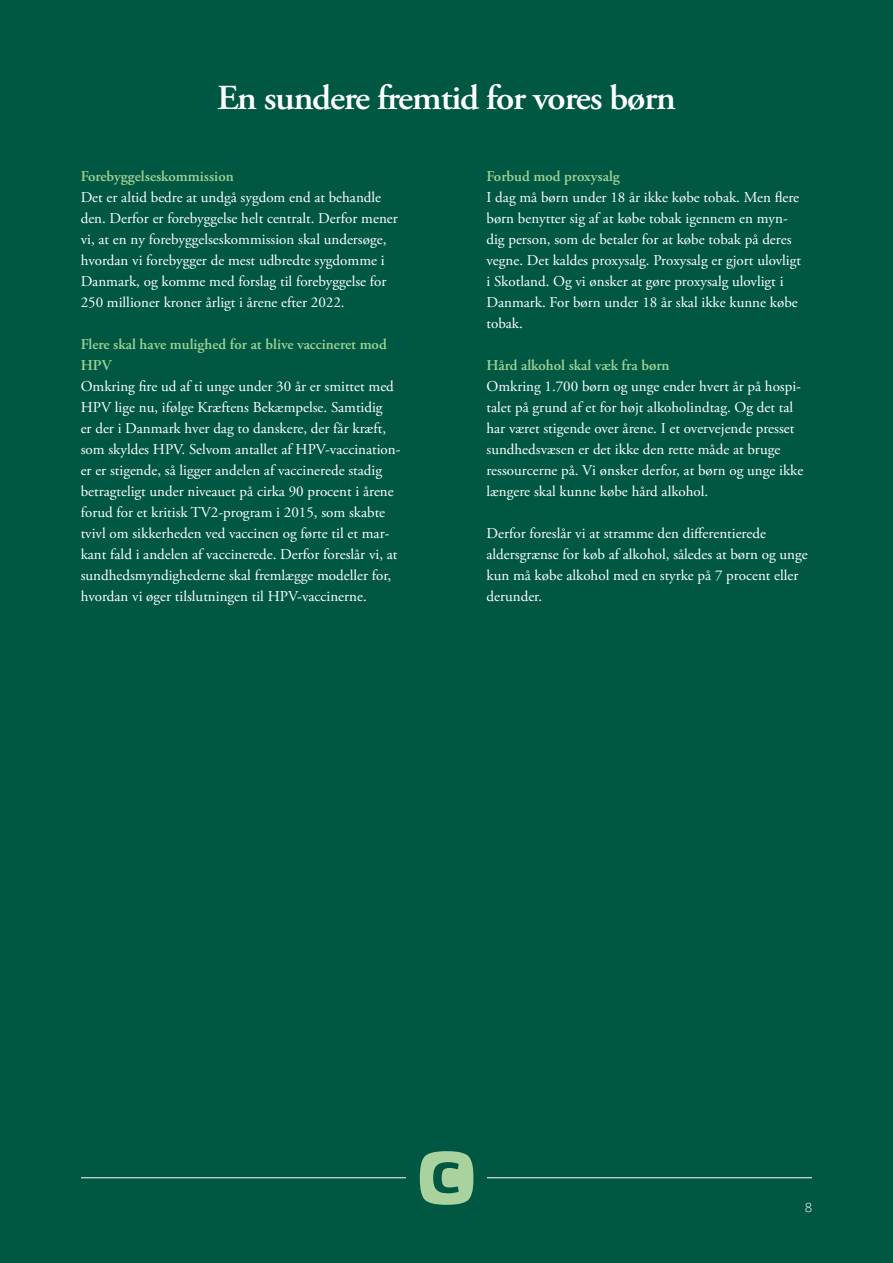
<style>
.page{position:relative;width:893px;height:1263px;background:#005842}
.page>*{position:absolute;margin:0;border:0;box-sizing:border-box;transform-origin:0 0}
.t1{font:600 35.1px "Adobe Garamond Pro";letter-spacing:-.03em;color:#fff;scale:1.05 1}
.t2{font:15px/21px "Adobe Garamond Pro";color:#fff}
.t3{font:600 15px/21px "Adobe Garamond Pro";color:#9ed196}
.t4{font:300 12.6px "Open Sans";color:#fff;scale:1.05 1}
</style>
<div class="page">
<hr style="left:487px;top:1177px;width:325px;height:1px;background:#fff">
<hr style="left:81px;top:1177px;width:325px;height:1px;background:#fff">
<svg style="left:420px;top:1151px;width:53px;height:54px"></svg>
<h1 class="t1" style="left:217px;top:78px;width:438px">En sundere fremtid for vores børn</h1>
<p class="t3" style="left:81px;top:166px;width:154px">Forebyggelseskommission</p>
<p class="t2" style="left:81px;top:187px;width:319px">Det er altid bedre at undgå sygdom end at behandle den. Derfor er forebyggelse helt centralt. Derfor mener vi, at en ny forebyggelseskommission skal undersøge, hvordan vi forebygger de mest udbredte sygdomme i Danmark, og komme med forslag til forebyggelse for 250 millioner kroner årligt i årene efter 2022.</p>
<p class="t3" style="left:81px;top:334px;width:308px">Flere skal have mulighed for at blive vaccineret mod<br>HPV</p>
<p class="t2" style="left:81px;top:376px;width:321px">Omkring fire ud af ti unge under 30 år er smittet med HPV lige nu, ifølge Kræftens Bekæmpelse. Samtidig<br>er der i Danmark hver dag to danskere, der får kræft, som skyldes HPV. Selvom antallet af HPV-vaccination&shy;er er stigende, så ligger andelen af vaccinerede stadig betragteligt under niveauet på cirka 90 procent i årene forud for et kritisk TV2-program i 2015, som skabte tvivl om sikkerheden ved vaccinen og førte til et mar&shy;kant fald i andelen af vaccinerede. Derfor foreslår vi, at sundhedsmyndighederne skal fremlægge modeller for, hvordan vi øger tilslutningen til HPV-vaccinerne.</p>
<p class="t3" style="left:486px;top:166px;width:135px">Forbud mod proxysalg</p>
<p class="t2" style="left:486px;top:187px;width:316px">I dag må børn under 18 år ikke købe tobak. Men flere børn benytter sig af at købe tobak igennem en myn&shy;dig person, som de betaler for at købe tobak på deres vegne. Det kaldes proxysalg. Proxysalg er gjort ulovligt i Skotland. Og vi ønsker at gøre proxysalg ulovligt i Danmark. For børn under 18 år skal ikke kunne købe tobak.</p>
<p class="t3" style="left:486px;top:355px;width:185px">Hård alkohol skal væk fra børn</p>
<p class="t2" style="left:486px;top:376px;width:318px">Omkring 1.700 børn og unge ender hvert år på hospi&shy;talet på grund af et for højt alkoholindtag. Og det tal har været stigende over årene. I et overvejende presset sundhedsvæsen er det ikke den rette måde at bruge ressourcerne på. Vi ønsker derfor, at børn og unge ikke længere skal kunne købe hård alkohol.</p>
<p class="t2" style="left:486px;top:523px;width:323px">Derfor foreslår vi at stramme den differentierede aldersgrænse for køb af alkohol, således at børn og unge kun må købe alkohol med en styrke på 7 procent eller derunder.</p>
<p class="t4" style="left:805px;top:1199px;width:9px">8</p>
</div>
